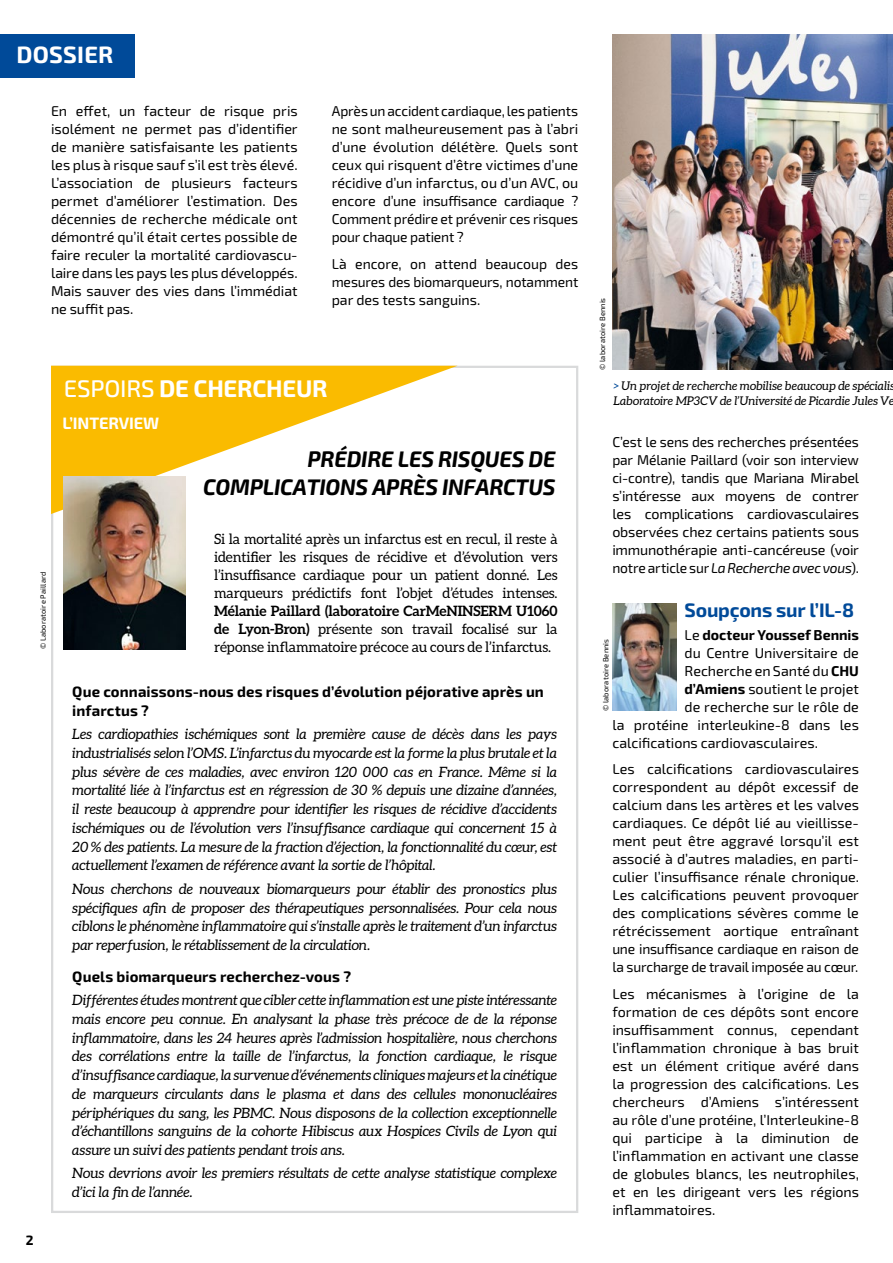
<style>
.page{position:relative;width:893px;height:1263px;background:#fff}
.page>*{position:absolute;margin:0;border:0;box-sizing:border-box;transform-origin:0 0}
.t1{font:700 24px "Exo 2.0";letter-spacing:-.01em;color:#fff}
.t2{font:700 23.7px "Exo 2.0";letter-spacing:.01em;color:#fff}
.t3{font:italic 700 22.5px/28.5px "Exo 2.0";letter-spacing:-.01em;color:#000;text-align:right}
.t4{font:700 19.5px "Exo 2.0";letter-spacing:-.015em;color:#004a99}
.t5{font:700 16.5px "Exo 2.0";letter-spacing:-.01em;color:#fff}
.t6{font:700 15px/18.8px "Exo 2.0";letter-spacing:.005em;color:#000}
.t7{font:14.25px/18px "Exo 2.0";letter-spacing:-.005em;color:#000;text-align:justify}
.t8{font:italic 14.25px/18.8px "Aleo";letter-spacing:-.01em;color:#000;text-align:justify}
.t9{font:14.25px/18px "Aleo";letter-spacing:-.01em;color:#000;text-align:justify}
.t10{font:700 14.25px "Exo 2.0";color:#000}
.t11{font:700 13.5px "Exo 2.0";color:#000}
.t12{font:italic 12px/15px "Aleo";color:#000}
.t13{font:7.5px "Exo 2.0";letter-spacing:.02em;color:#000}
.s1{font-weight:500}
.s2{font-weight:700}
.s3{color:#004a99}
.s4{font-style:italic}
.s5{font-weight:400}
</style>
<div class="page">
<div style="left:0;top:34px;width:135px;height:43px;background:#004a99"></div>
<svg style="left:51px;top:366px;width:407px;height:148px;fill:#fabb00"></svg>
<img style="left:64px;top:476px;width:122px;height:173px">
<img style="left:612px;top:604px;width:64px;height:106px">
<img style="left:612px;top:34px;width:281px;height:336px">
<h2 class="t2" style="left:17px;top:41px;width:98px">DOSSIER</h2>
<p class="t7" style="left:51px;top:103px;width:248px">En effet, un facteur de risque pris isolément ne permet pas d’identifier de manière satisfaisante les patients les plus à risque sauf s’il est très élevé.<br>L’association de plusieurs facteurs permet d’améliorer l’estimation. Des décennies de recherche médicale ont démontré qu’il était certes possible de faire reculer la mortalité cardiovascu&shy;laire dans les pays les plus développés.<br>Mais sauver des vies dans l’immédiat ne suffit pas.</p>
<p class="t7" style="left:332px;top:103px;width:248px">Après un accident cardiaque, les patients ne sont malheureusement pas à l’abri d’une évolution délétère. Quels sont ceux qui risquent d’être victimes d’une récidive d’un infarctus, ou d’un AVC, ou encore d’une insuffisance cardiaque ?<br>Comment prédire et prévenir ces risques pour chaque patient ?</p>
<p class="t7" style="left:332px;top:255px;width:248px">Là encore, on attend beaucoup des mesures des biomarqueurs, notamment par des tests sanguins.</p>
<h1 class="t1" style="left:64px;top:374px;width:265px"><span class="s1">ESPOIRS</span> DE CHERCHEUR</h1>
<p class="t13" style="left:39px;top:649px;width:79px;rotate:-90deg">© Laboratoire Paillard</p>
<p class="t11" style="left:26px;top:1232px;width:9px">2</p>
<p class="t5" style="left:63px;top:413px;width:98px">L’INTERVIEW</p>
<h3 class="t3" style="left:203px;top:445px;width:354px">PRÉDIRE LES RISQUES DE<br>COMPLICATIONS APRÈS INFARCTUS</h3>
<p class="t9" style="left:214px;top:530px;width:345px">Si la mortalité après un infarctus est en recul, il reste à identifier les risques de récidive et d’évolution vers l’insuffisance cardiaque pour un patient donné. Les marqueurs prédictifs font l’objet d’études intenses.</p>
<p class="t9" style="left:214px;top:602px;width:345px"><span class="s2">Mélanie Paillard (laboratoire CarMeNINSERM U1060 de Lyon-Bron)</span> présente son travail focalisé sur la réponse inflammatoire précoce au cours de l’infarctus.</p>
<p class="t6" style="left:72px;top:683px;width:473px">Que connaissons-nous des risques d’évolution péjorative après un infarctus ?</p>
<p class="t8" style="left:72px;top:724px;width:486px">Les cardiopathies ischémiques sont la première cause de décès dans les pays industrialisés selon l’OMS. L’infarctus du myocarde est la forme la plus brutale et la plus sévère de ces maladies, avec environ 120 000 cas en France. Même si la mortalité liée à l’infarctus est en régression de 30 % depuis une dizaine d’années, il reste beaucoup à apprendre pour identifier les risques de récidive d’accidents ischémiques ou de l’évolution vers l’insuffisance cardiaque qui concernent 15 à 20 % des patients. La mesure de la fraction d’éjection, la fonctionnalité du cœur, est actuellement l’examen de référence avant la sortie de l’hôpital.</p>
<p class="t8" style="left:72px;top:879px;width:486px">Nous cherchons de nouveaux biomarqueurs pour établir des pronostics plus spécifiques afin de proposer des thérapeutiques personnalisées. Pour cela nous ciblons le phénomène inflammatoire qui s’installe après le traitement d’un infarctus par reperfusion, le rétablissement de la circulation.</p>
<p class="t6" style="left:72px;top:968px;width:280px">Quels biomarqueurs recherchez-vous ?</p>
<p class="t8" style="left:72px;top:990px;width:486px">Différentes études montrent que cibler cette inflammation est une piste intéressante mais encore peu connue. En analysant la phase très précoce de de la réponse inflammatoire, dans les 24 heures après l’admission hospitalière, nous cherchons des corrélations entre la taille de l’infarctus, la fonction cardiaque, le risque d’insuffisance cardiaque, la survenue d’événements cliniques majeurs et la cinétique de marqueurs circulants dans le plasma et dans des cellules mononucléaires périphériques du sang, les PBMC. Nous disposons de la collection exceptionnelle d’échantillons sanguins de la cohorte Hibiscus aux Hospices Civils de Lyon qui assure un suivi des patients pendant trois ans.</p>
<p class="t8" style="left:72px;top:1163px;width:486px">Nous devrions avoir les premiers résultats de cette analyse statistique complexe d’ici la fin de l’année.</p>
<p class="t13" style="left:598px;top:370px;width:74px;rotate:-90deg">© laboratoire Bennis</p>
<p class="t12" style="left:613px;top:378px;width:283px"><span class="s3">&gt;</span> Un projet de recherche mobilise beaucoup de spécialis<br>Laboratoire MP3CV de l’Université de Picardie Jules Ve</p>
<p class="t7" style="left:612px;top:434px;width:248px">C’est le sens des recherches présentées par Mélanie Paillard (voir son interview ci-contre), tandis que Mariana Mirabel s’intéresse aux moyens de contrer les complications cardiovasculaires observées chez certains patients sous immunothérapie anti-cancéreuse (voir notre article sur <span class="s4">La Recherche avec vous</span>).</p>
<h3 class="t4" style="left:685px;top:599px;width:171px">Soupçons sur l’IL-8</h3>
<p class="t10" style="left:685px;top:626px;width:176px"><span class="s5">Le</span> docteur Youssef Bennis</p>
<p class="t7" style="left:685px;top:644px;width:176px">du Centre Universitaire de</p>
<p class="t7" style="left:685px;top:662px;width:176px">Recherche en Santé du <span class="s2">CHU</span></p>
<p class="t7" style="left:685px;top:680px;width:176px"><span class="s2">d’Amiens</span> soutient le projet</p>
<p class="t7" style="left:685px;top:698px;width:176px">de recherche sur le rôle de</p>
<p class="t7" style="left:612px;top:716px;width:248px">la protéine interleukine-8 dans les</p>
<p class="t7" style="left:612px;top:734px;width:207px">calcifications cardiovasculaires.</p>
<p class="t7" style="left:612px;top:760px;width:248px">Les calcifications cardiovasculaires correspondent au dépôt excessif de calcium dans les artères et les valves cardiaques. Ce dépôt lié au vieillisse&shy;ment peut être aggravé lorsqu’il est associé à d’autres maladies, en parti&shy;culier l’insuffisance rénale chronique.<br>Les calcifications peuvent provoquer des complications sévères comme le rétrécissement aortique entraînant une insuffisance cardiaque en raison de la surcharge de travail imposée au cœur.</p>
<p class="t7" style="left:612px;top:985px;width:248px">Les mécanismes à l’origine de la formation de ces dépôts sont encore insuffisamment connus, cependant l’inflammation chronique à bas bruit est un élément critique avéré dans la progression des calcifications. Les chercheurs d’Amiens s’intéressent au rôle d’une protéine, l’Interleukine-8 qui participe à la diminution de l’inflammation en activant une classe de globules blancs, les neutrophiles, et en les dirigeant vers les régions inflammatoires.</p>
<p class="t13" style="left:601px;top:711px;width:74px;rotate:-90deg">© laboratoire Bennis</p>
</div>
